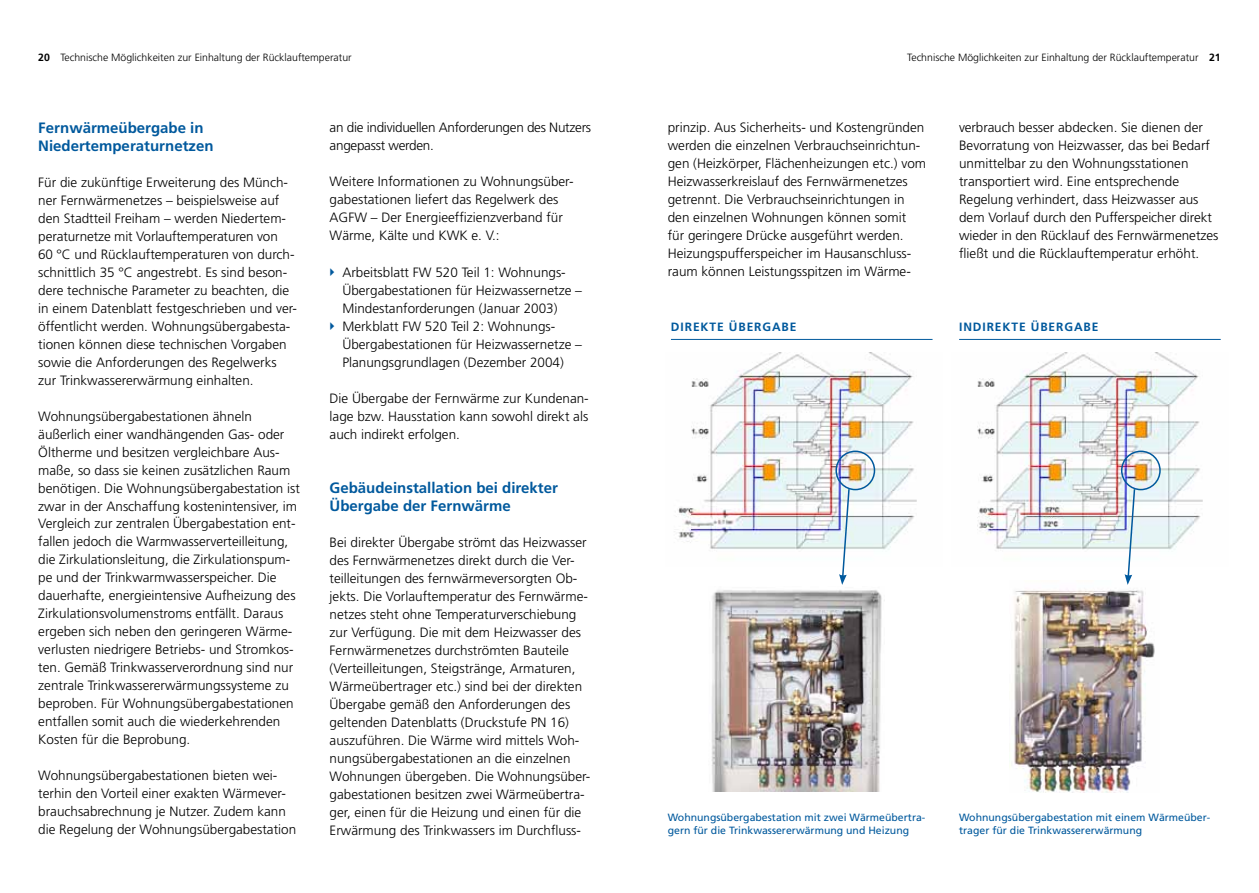
<style>
.page{position:relative;width:1259px;height:893px;background:#fff}
.page>*{position:absolute;margin:0;border:0;box-sizing:border-box;transform-origin:0 0}
.t1{font:700 15px/18px "Frutiger LT";color:#00599d}
.t2{font:300 13.5px/18px "Frutiger LT";color:#000}
.t3{font:300 13.5px/18px "Frutiger LT";letter-spacing:-.02em;color:#000}
.t4{font:700 12px "Frutiger LT";letter-spacing:.075em;color:#00599d}
.t5{font:10.5px/13.5px "Frutiger LT";color:#00599d}
.t6{font:300 10.5px "Frutiger LT";color:#000}
.s1{font-weight:700}
</style>
<div class="page">
<hr style="left:671px;top:339px;width:261px;height:1px;background:#00599d">
<hr style="left:959px;top:339px;width:261px;height:1px;background:#00599d">
<img style="left:674px;top:353px;width:243px;height:197px">
<img style="left:977px;top:353px;width:226px;height:197px">
<img style="left:711px;top:590px;width:174px;height:201px">
<div style="left:835px;top:451px;width:40px;height:39px;border:2px solid #00599d;border-radius:50%"></div>
<svg style="left:839px;top:488px;width:11px;height:97px"></svg>
<img style="left:1009px;top:590px;width:146px;height:202px">
<div style="left:1121px;top:451px;width:39px;height:39px;border:2px solid #00599d;border-radius:50%"></div>
<svg style="left:1124px;top:488px;width:12px;height:97px"></svg>
<p class="t6" style="left:38px;top:51px;width:315px"><span class="s1">20</span> Technische Möglichkeiten zur Einhaltung der Rücklauftemperatur</p>
<p class="t6" style="left:907px;top:51px;width:315px">Technische Möglichkeiten zur Einhaltung der Rücklauftemperatur <span class="s1">21</span></p>
<p class="t1" style="left:38px;top:118px;width:177px">Fernwärmeübergabe in<br>Niedertemperaturnetzen</p>
<p class="t2" style="left:38px;top:173px;width:260px">Für die zukünftige Erweiterung des Münch&shy;ner Fernwärmenetzes – beispielsweise auf den Stadtteil Freiham – werden Niedertem&shy;peraturnetze mit Vorlauftemperaturen von<br>60 °C und Rücklauftemperaturen von durch&shy;schnittlich 35 °C angestrebt. Es sind beson&shy;dere technische Parameter zu beachten, die in einem Datenblatt festgeschrieben und ver&shy;öffentlicht werden. Wohnungsübergabesta&shy;tionen können diese technischen Vorgaben sowie die Anforderungen des Regelwerks zur Trinkwassererwärmung einhalten.</p>
<p class="t2" style="left:38px;top:407px;width:263px">Wohnungsübergabestationen ähneln äußerlich einer wandhängenden Gas- oder Öltherme und besitzen vergleichbare Aus&shy;maße, so dass sie keinen zusätzlichen Raum benötigen. Die Wohnungsübergabestation ist zwar in der Anschaffung kostenintensiver, im Vergleich zur zentralen Übergabestation ent&shy;fallen jedoch die Warmwasserverteilleitung, die Zirkulationsleitung, die Zirkulationspum&shy;pe und der Trinkwarmwasserspeicher. Die dauerhafte, energieintensive Aufheizung des Zirkulationsvolumenstroms entfällt. Daraus ergeben sich neben den geringeren Wärme&shy;verlusten niedrigere Betriebs- und Stromkos&shy;ten. Gemäß Trinkwasserverordnung sind nur zentrale Trinkwassererwärmungssysteme zu beproben. Für Wohnungsübergabestationen entfallen somit auch die wiederkehrenden Kosten für die Beprobung.</p>
<p class="t2" style="left:38px;top:767px;width:259px">Wohnungsübergabestationen bieten wei&shy;terhin den Vorteil einer exakten Wärmever&shy;brauchsabrechnung je Nutzer. Zudem kann die Regelung der Wohnungsübergabestation</p>
<p class="t3" style="left:330px;top:119px;width:263px">an die individuellen Anforderungen des Nutzers angepasst werden.</p>
<p class="t2" style="left:330px;top:173px;width:244px">Weitere Informationen zu Wohnungsüber&shy;gabestationen liefert das Regelwerk des AGFW – Der Energieeffizienzverband für Wärme, Kälte und KWK e. V.:</p>
<p class="t2" style="left:342px;top:263px;width:241px">Arbeitsblatt FW 520 Teil 1: Wohnungs-Übergabestationen für Heizwassernetze – Mindestanforderungen (Januar 2003)<br>Merkblatt FW 520 Teil 2: Wohnungs-Übergabestationen für Heizwassernetze – Planungsgrundlagen (Dezember 2004)</p>
<p class="t2" style="left:330px;top:389px;width:261px;text-align:justify">Die Übergabe der Fernwärme zur Kundenan&shy;lage bzw. Hausstation kann sowohl direkt als auch indirekt erfolgen.</p>
<p class="t1" style="left:330px;top:478px;width:230px">Gebäudeinstallation bei direkter<br>Übergabe der Fernwärme</p>
<p class="t2" style="left:330px;top:533px;width:262px">Bei direkter Übergabe strömt das Heizwasser des Fernwärmenetzes direkt durch die Ver&shy;teilleitungen des fernwärmeversorgten Ob&shy;jekts. Die Vorlauftemperatur des Fernwärme&shy;netzes steht ohne Temperaturverschiebung zur Verfügung. Die mit dem Heizwasser des Fernwärmenetzes durchströmten Bauteile (Verteilleitungen, Steigstränge, Armaturen, Wärmeübertrager etc.) sind bei der direkten Übergabe gemäß den Anforderungen des geltenden Datenblatts (Druckstufe PN 16) auszuführen. Die Wärme wird mittels Woh&shy;nungsübergabestationen an die einzelnen Wohnungen übergeben. Die Wohnungsüber&shy;gabestationen besitzen zwei Wärmeübertra&shy;ger, einen für die Heizung und einen für die Erwärmung des Trinkwassers im Durchfluss-</p>
<p class="t2" style="left:668px;top:119px;width:260px">prinzip. Aus Sicherheits- und Kostengründen werden die einzelnen Verbrauchseinrichtun&shy;gen (Heizkörper, Flächenheizungen etc.) vom Heizwasserkreislauf des Fernwärmenetzes getrennt. Die Verbrauchseinrichtungen in den einzelnen Wohnungen können somit<br>für geringere Drücke ausgeführt werden.<br>Heizungspufferspeicher im Hausanschluss&shy;raum können Leistungsspitzen im Wärme-</p>
<p class="t2" style="left:959px;top:119px;width:261px">verbrauch besser abdecken. Sie dienen der Bevorratung von Heizwasser, das bei Bedarf unmittelbar zu den Wohnungsstationen transportiert wird. Eine entsprechende Regelung verhindert, dass Heizwasser aus dem Vorlauf durch den Pufferspeicher direkt wieder in den Rücklauf des Fernwärmenetzes fließt und die Rücklauftemperatur erhöht.</p>
<p class="t4" style="left:671px;top:319px;width:76px">direkte Über</p>
<p class="t4" style="left:762px;top:319px;width:19px">gabe</p>
<p class="t4" style="left:959px;top:319px;width:90px">indirekte Über</p>
<p class="t4" style="left:1064px;top:319px;width:19px">gabe</p>
<p class="t5" style="left:668px;top:810px;width:259px">Wohnungsübergabestation mit zwei Wärmeübertra&shy;gern für die Trinkwassererwärmung und Heizung</p>
<p class="t5" style="left:959px;top:810px;width:252px">Wohnungsübergabestation mit einem Wärmeüber&shy;trager für die Trinkwassererwärmung</p>
</div>
